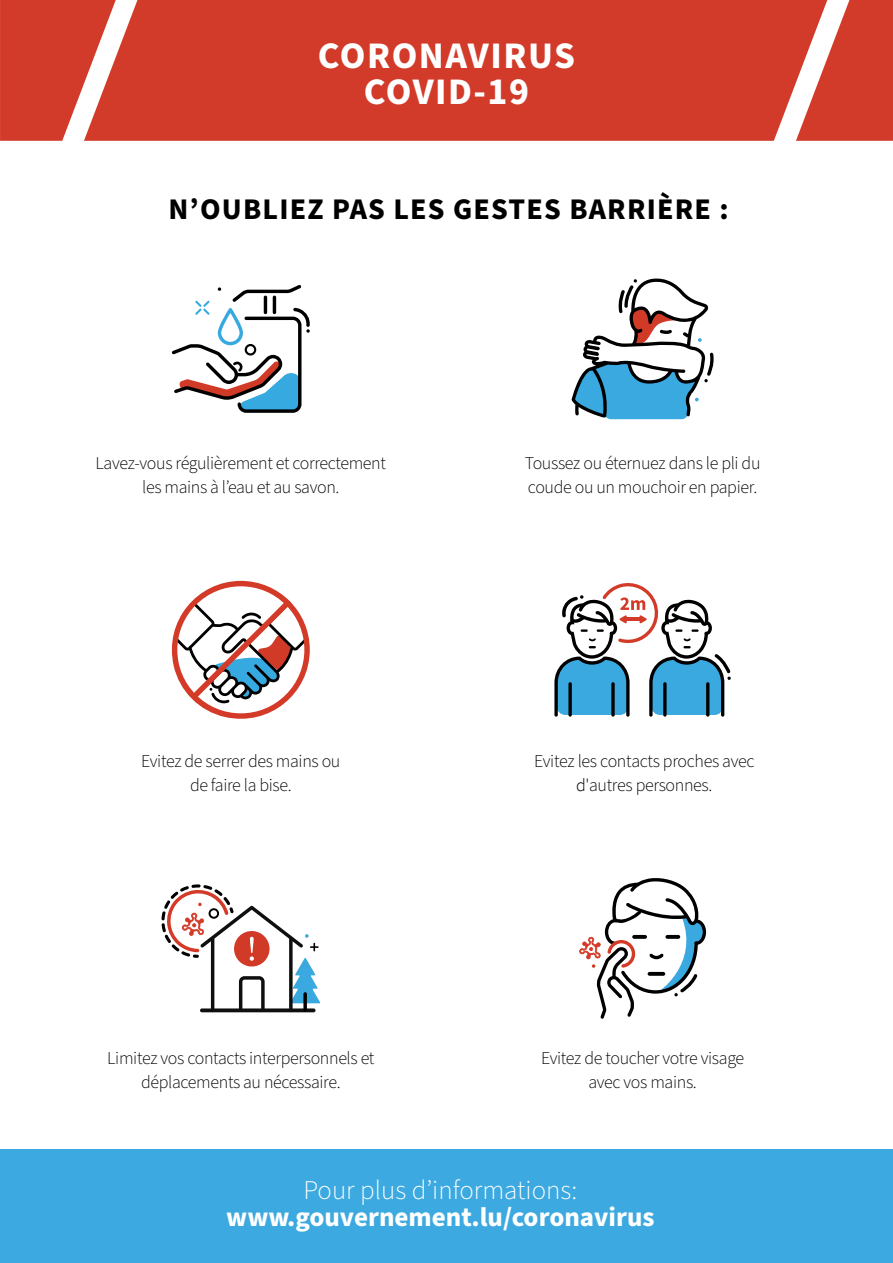
<style>
.page{position:relative;width:893px;height:1263px;background:#fff}
.page>*{position:absolute;margin:0;border:0;box-sizing:border-box;transform-origin:0 0}
.t1{font:700 37.5px/36px "Source Sans Pro";letter-spacing:.04em;color:#fff;text-align:center}
.t2{font:700 30px "Source Sans Pro";letter-spacing:.04em;color:#000}
.t3{font:700 27px "Source Sans Pro";color:#fff}
.t4{font:300 27px "Source Sans Pro";color:#fff}
.t5{font:300 18px/24px "Source Sans Pro";letter-spacing:-.02em;color:#000;text-align:center}
</style>
<div class="page">
<svg style="left:0;top:0;width:84px;height:141px;background:#d44434"></svg>
<svg style="left:827px;top:0;width:66px;height:141px;background:#d54839"></svg>
<div style="left:84px;top:0;width:743px;height:141px;background:#d23a29"></div>
<div style="left:0;top:1150px;width:893px;height:113px;background:#3ca9e0"></div>
<svg style="left:172px;top:285px;width:138px;height:128px"></svg>
<svg style="left:572px;top:279px;width:142px;height:140px"></svg>
<svg style="left:554px;top:583px;width:177px;height:134px"></svg>
<svg style="left:579px;top:878px;width:127px;height:141px"></svg>
<hr style="left:200px;top:1008px;width:116px;height:4px;background:#0f0f0f;border-radius:2px">
<hr style="left:303px;top:992px;width:4px;height:20px;background:#000;border-radius:2px">
<svg style="left:161px;top:884px;width:159px;height:126px"></svg>
<svg style="left:172px;top:581px;width:138px;height:138px"></svg>
<h1 class="t1" style="left:318px;top:39px;width:259px">CORONAVIRUS<br>COVID-19</h1>
<h2 class="t2" style="left:168px;top:189px;width:562px">N’OUBLIEZ PAS LES GESTES BARRIÈRE :</h2>
<p class="t5" style="left:96px;top:451px;width:292px">Lavez-vous régulièrement et correctement les mains à l’eau et au savon.</p>
<p class="t5" style="left:525px;top:451px;width:237px;text-align:left">Toussez ou éternuez dans le pli du coude ou un mouchoir en papier.</p>
<p class="t5" style="left:141px;top:750px;width:201px">Evitez de serrer des mains ou de faire la bise.</p>
<p class="t5" style="left:534px;top:750px;width:222px">Evitez les contacts proches avec d'autres personnes.</p>
<p class="t5" style="left:107px;top:1047px;width:269px">Limitez vos contacts interpersonnels et déplacements au nécessaire.</p>
<p class="t5" style="left:541px;top:1047px;width:205px">Evitez de toucher votre visage avec vos mains.</p>
<h3 class="t4" style="left:304px;top:1172px;width:275px">Pour plus d’informations:</h3>
<h3 class="t3" style="left:226px;top:1199px;width:430px">www.gouvernement.lu/coronavirus</h3>
</div>
